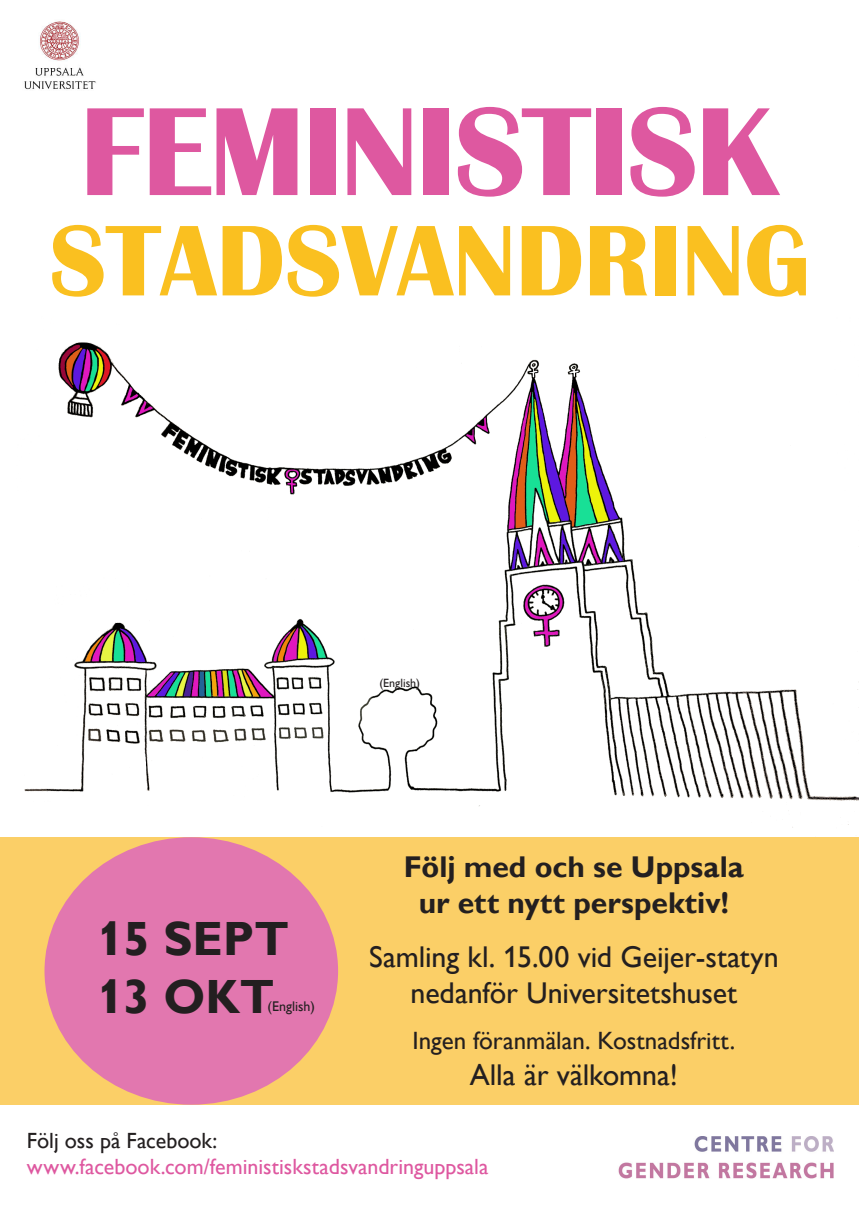
<style>
.page{position:relative;width:859px;height:1208px;background:#fff}
.page>*{position:absolute;margin:0;border:0;box-sizing:border-box;transform-origin:0 0}
.t1{font:700 130px "Britannic";letter-spacing:-.02em;color:#de58a0}
.t2{font:700 104px "Britannic";color:#fac020}
.t3{font:700 48px "Gill Alt One";color:#231f20}
.t4{font:30px "Gill Alt One";letter-spacing:-.005em;color:#231f20}
.t5{font:700 30px "Gill Alt One";color:#231f20}
.t6{font:25px "Gill Alt One";color:#231f20}
.t7{font:22px "Gill Alt One";color:#de58a0}
.t8{font:22px "Gill Alt One";letter-spacing:-.005em;color:#231f20}
.t9{font:14px "Gill Alt One";color:#231f20}
.t10{font:12px "Gill Alt One";color:#231f20}
</style>
<div class="page">
<img style="left:24px;top:342px;width:835px;height:486px">
<div style="left:0;top:837px;width:859px;height:267px;background:#fbcf67"></div>
<div style="left:45px;top:837px;width:293px;height:267px;background:#e277af;border-radius:50%"></div>
<img style="left:618px;top:1136px;width:215px;height:43px">
<img style="left:24px;top:21px;width:72px;height:69px">
<p class="t1" style="left:80px;top:79px;width:701px">FEMINISTISK</p>
<p class="t2" style="left:49px;top:202px;width:762px">STADSVANDRING</p>
<p class="t10" style="left:379px;top:676px;width:42px">(English)</p>
<p class="t3" style="left:97px;top:911px;width:193px">15 SEPT</p>
<p class="t3" style="left:97px;top:968px;width:179px">13 OKT</p>
<p class="t9" style="left:267px;top:997px;width:49px">(English)</p>
<p class="t5" style="left:404px;top:850px;width:341px">Följ med och se Uppsala</p>
<p class="t5" style="left:419px;top:886px;width:312px">ur ett nytt perspektiv!</p>
<p class="t4" style="left:369px;top:940px;width:411px">Samling kl. 15.00 vid Geijer-statyn</p>
<p class="t4" style="left:410px;top:976px;width:328px">nedanför Universitetshuset</p>
<p class="t6" style="left:413px;top:1026px;width:324px">Ingen föranmälan. Kostnadsfritt.</p>
<p class="t4" style="left:470px;top:1057px;width:210px">Alla är välkomna!</p>
<p class="t8" style="left:27px;top:1127px;width:192px">Följ oss på Facebook:</p>
<p class="t7" style="left:27px;top:1154px;width:463px">www.facebook.com/feministiskstadsvandringuppsala</p>
</div>
